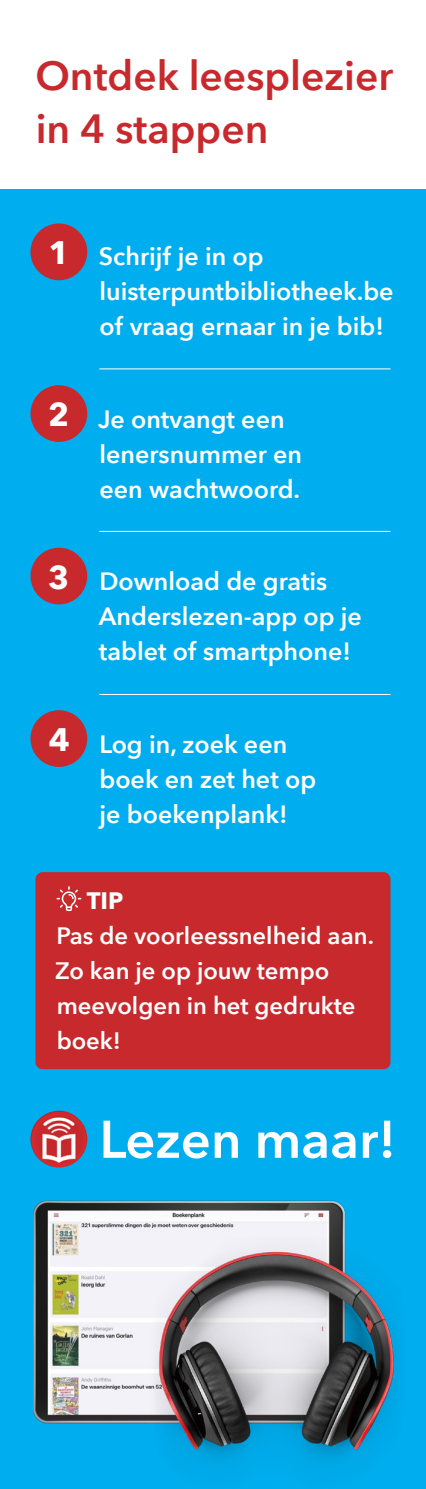
<style>
.page{position:relative;width:426px;height:1489px;background:#fff}
.page>*{position:absolute;margin:0;border:0;box-sizing:border-box;transform-origin:0 0}
.t1{font:600 52.5px "Avenir Next";color:#fff}
.t2{font:600 40.75px/52.8px "Avenir Next";color:#c7292d}
.t3{font:700 32.5px "Avenir Next";color:#fff}
.t4{font:600 25px/35px "Avenir Next";color:#fff}
.t5{font:600 23.75px/35px "Avenir Next";color:#fff}
.t6{font:700 23.75px "Avenir Next";color:#fff}
</style>
<div class="page">
<div style="left:0;top:189px;width:425px;height:1299px;background:#00aeef"></div>
<div style="left:35px;top:872px;width:355px;height:197px;background:#c7292d;border-radius:7px"></div>
<svg style="left:56px;top:886px;width:25px;height:25px"></svg>
<div style="left:30px;top:223px;width:57px;height:57px;background:#c7292d;border-radius:50%"></div>
<div style="left:30px;top:385px;width:57px;height:57px;background:#c7292d;border-radius:50%"></div>
<div style="left:30px;top:547px;width:57px;height:57px;background:#c7292d;border-radius:50%"></div>
<div style="left:30px;top:710px;width:57px;height:57px;background:#c7292d;border-radius:50%"></div>
<hr style="left:99px;top:368px;width:291px;height:1px;background:#fff">
<hr style="left:99px;top:531px;width:291px;height:1px;background:#fff">
<hr style="left:99px;top:694px;width:291px;height:1px;background:#fff">
<img style="left:30px;top:1110px;width:57px;height:57px;border-radius:28px">
<img style="left:31px;top:1145px;width:315px;height:279px">
<img style="left:145px;top:1222px;width:252px;height:243px">
<p class="t2" style="left:35px;top:49px;width:359px">Ontdek leesplezier in 4 stappen</p>
<p class="t3" style="left:48px;top:225px;width:22px">1</p>
<p class="t3" style="left:48px;top:386px;width:22px">2</p>
<p class="t3" style="left:48px;top:549px;width:22px">3</p>
<p class="t3" style="left:49px;top:711px;width:22px">4</p>
<p class="t4" style="left:99px;top:238px;width:296px">Schrijf je in op luisterpuntbibliotheek.be of vraag ernaar in je bib!</p>
<p class="t4" style="left:98px;top:401px;width:188px">Je ontvangt een</p>
<p class="t4" style="left:99px;top:436px;width:204px">lenersnummer en</p>
<p class="t4" style="left:99px;top:471px;width:202px">een wachtwoord.</p>
<p class="t4" style="left:99px;top:563px;width:264px">Download de gratis<br>Anderslezen-app op je</p>
<p class="t4" style="left:99px;top:633px;width:253px">tablet of smartphone!</p>
<p class="t4" style="left:99px;top:725px;width:218px">Log in, zoek een boek en zet het op je boekenplank!</p>
<p class="t6" style="left:87px;top:879px;width:38px">TIP</p>
<p class="t5" style="left:55px;top:917px;width:320px">Pas de voorleessnelheid aan.<br>Zo kan je op jouw tempo meevolgen in het gedrukte boek!</p>
<p class="t1" style="left:99px;top:1094px;width:298px">Lezen maar!</p>
</div>
